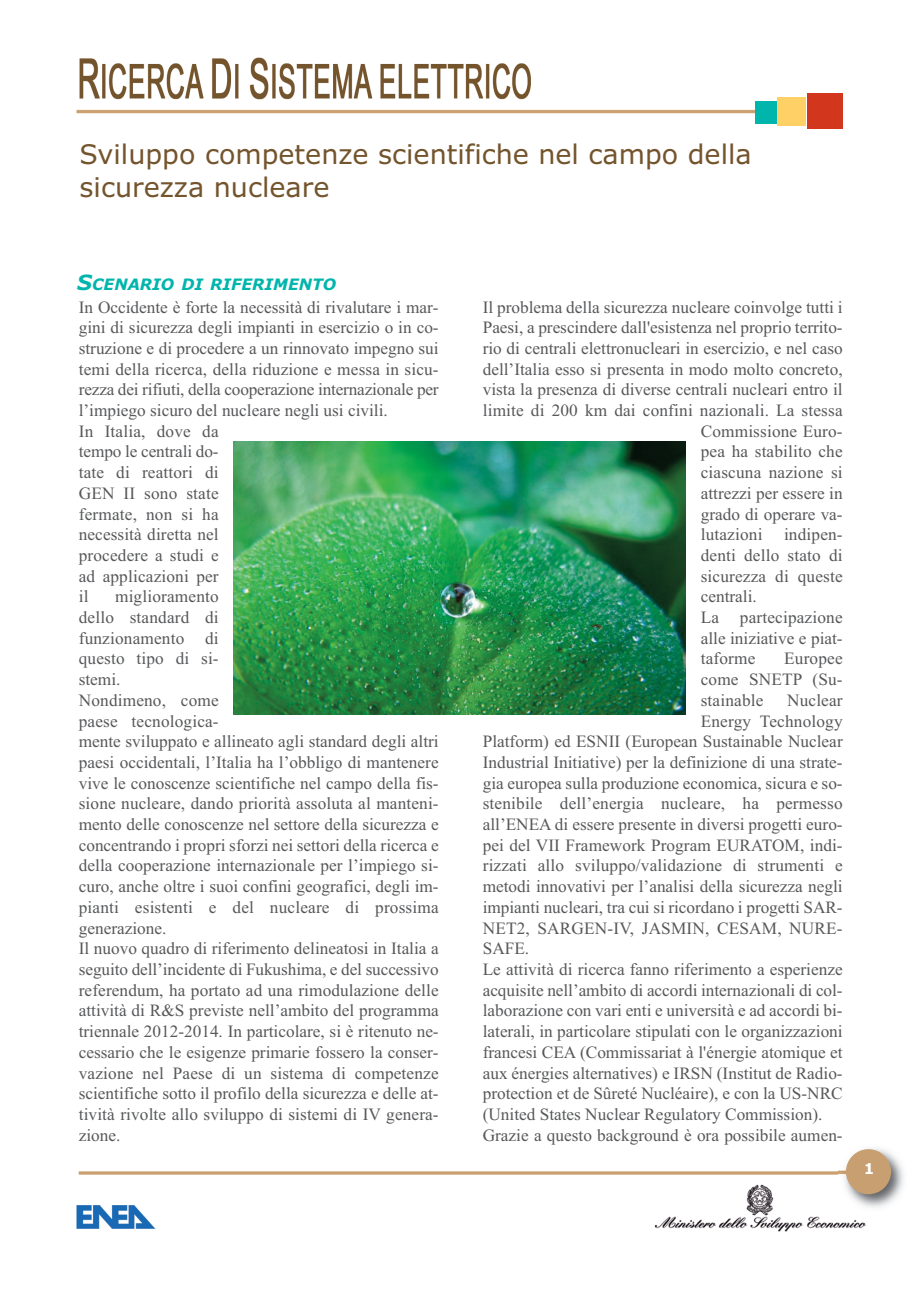
<style>
.page{position:relative;width:920px;height:1290px;background:#fff}
.page>*{position:absolute;margin:0;border:0;box-sizing:border-box;transform-origin:0 0}
.t1{font:27px/32.4px "Verdana";color:#73542c}
.t2{font:17.25px/20.7px "Times New Roman";color:#57585a}
.t3{font:italic 700 15.75px "Verdana";color:#00b5ac}
.t4{font:15px "Verdana Bold OTF";color:#fff}
.s1{font-size:21px}
</style>
<div class="page">
<img style="left:76px;top:57px;width:790px;height:1175px">
<img style="left:839px;top:1142px;width:65px;height:72px">
<div style="left:846px;top:1149px;width:45px;height:45px;background:#c89f70;border-radius:50%"></div>
<div style="left:755px;top:102px;width:22px;height:22px;background:#00b5ac"></div>
<div style="left:807px;top:93px;width:36px;height:36px;background:#d2361d"></div>
<div style="left:777px;top:97px;width:29px;height:29px;background:#fed066"></div>
<img style="left:234px;top:441px;width:452px;height:273px">
<h1 class="t1" style="left:80px;top:139px;width:674px">Sviluppo competenze scientifiche nel campo della sicurezza nucleare</h1>
<p class="t3" style="left:77px;top:275px;width:260px"><span class="s1">S</span>CENARIO DI RIFERIMENTO</p>
<p class="t2" style="left:79px;top:296px;width:361px">In Occidente è forte la necessità di rivalutare i mar&shy;gini di sicurezza degli impianti in esercizio o in co&shy;struzione e di procedere a un rinnovato impegno sui temi della ricerca, della riduzione e messa in sicu&shy;rezza dei rifiuti, della cooperazione internazionale per l’impiego sicuro del nucleare negli usi civili.<br>In Italia, dove da<br>tempo le centrali do-<br>tate di reattori di<br>GEN II sono state<br>fermate, non si ha<br>necessità diretta nel<br>procedere a studi e<br>ad applicazioni per<br>il</p>
<p class="t2" style="left:79px;top:586px;width:361px;text-indent:36px">miglioramento<br>dello standard di<br>funzionamento di<br>questo tipo di si-<br>stemi.<br>Nondimeno, come<br>paese tecnologica-<br>mente sviluppato e allineato agli standard degli altri paesi occidentali, l’Italia ha l’obbligo di mantenere vive le conoscenze scientifiche nel campo della fis&shy;sione nucleare, dando priorità assoluta al manteni&shy;mento delle conoscenze nel settore della sicurezza e concentrando i propri sforzi nei settori della ricerca e della cooperazione internazionale per l’impiego si&shy;curo, anche oltre i suoi confini geografici, degli im&shy;pianti esistenti e del nucleare di prossima generazione.<br>Il nuovo quadro di riferimento delineatosi in Italia a seguito dell’incidente di Fukushima, e del successivo referendum, ha portato ad una rimodulazione delle attività di R&amp;S previste nell’ambito del programma triennale 2012-2014. In particolare, si è ritenuto ne&shy;cessario che le esigenze primarie fossero la conser&shy;vazione nel Paese di un sistema di competenze scientifiche sotto il profilo della sicurezza e delle at&shy;tività rivolte allo sviluppo di sistemi di IV genera&shy;zione.</p>
<p class="t2" style="left:483px;top:296px;width:361px">Il problema della sicurezza nucleare coinvolge tutti i</p>
<p class="t2" style="left:483px;top:317px;width:361px">Paesi, a prescindere dall'esistenza nel proprio territo-</p>
<p class="t2" style="left:483px;top:338px;width:361px">rio di centrali elettronucleari in esercizio, e nel caso</p>
<p class="t2" style="left:483px;top:358px;width:361px">dell’Italia esso si presenta in modo molto concreto,</p>
<p class="t2" style="left:483px;top:379px;width:361px">vista la presenza di diverse centrali nucleari entro il</p>
<p class="t2" style="left:483px;top:400px;width:361px">limite di 200 km dai confini nazionali. La stessa</p>
<p class="t2" style="left:701px;top:420px;width:143px">Commissione Euro-</p>
<p class="t2" style="left:701px;top:441px;width:143px">pea ha stabilito che</p>
<p class="t2" style="left:701px;top:462px;width:143px">ciascuna nazione si</p>
<p class="t2" style="left:701px;top:482px;width:143px">attrezzi per essere in</p>
<p class="t2" style="left:701px;top:503px;width:143px">grado di operare va-</p>
<p class="t2" style="left:701px;top:524px;width:143px">lutazioni indipen-</p>
<p class="t2" style="left:701px;top:545px;width:143px">denti dello stato di</p>
<p class="t2" style="left:701px;top:565px;width:143px">sicurezza di queste</p>
<p class="t2" style="left:701px;top:586px;width:58px">centrali.</p>
<p class="t2" style="left:701px;top:607px;width:143px">La partecipazione</p>
<p class="t2" style="left:701px;top:627px;width:143px">alle iniziative e piat-</p>
<p class="t2" style="left:701px;top:648px;width:56px">taforme</p>
<p class="t2" style="left:701px;top:648px;width:143px;text-align:justify;text-indent:83px">Europee come SNETP (Su&shy;stainable</p>
<p class="t2" style="left:787px;top:689px;width:57px">Nuclear</p>
<p class="t2" style="left:701px;top:710px;width:143px">Energy Technology</p>
<p class="t2" style="left:483px;top:731px;width:361px">Platform) ed ESNII (European Sustainable Nuclear</p>
<p class="t2" style="left:483px;top:752px;width:361px">Industrial Initiative) per la definizione di una strate-</p>
<p class="t2" style="left:483px;top:772px;width:361px">gia europea sulla produzione economica, sicura e so-</p>
<p class="t2" style="left:483px;top:793px;width:361px">stenibile dell’energia nucleare, ha permesso</p>
<p class="t2" style="left:483px;top:814px;width:361px">all’ENEA di essere presente in diversi progetti euro-</p>
<p class="t2" style="left:483px;top:834px;width:361px">pei del VII Framework Program EURATOM, indi-</p>
<p class="t2" style="left:483px;top:855px;width:361px">rizzati allo sviluppo/validazione di strumenti e</p>
<p class="t2" style="left:483px;top:876px;width:361px">metodi innovativi per l’analisi della sicurezza negli</p>
<p class="t2" style="left:483px;top:896px;width:361px">impianti nucleari, tra cui si ricordano i progetti SAR-</p>
<p class="t2" style="left:483px;top:917px;width:361px">NET2, SARGEN-IV, JASMIN, CESAM, NURE-</p>
<p class="t2" style="left:483px;top:938px;width:48px">SAFE.</p>
<p class="t2" style="left:483px;top:959px;width:361px">Le attività di ricerca fanno riferimento a esperienze</p>
<p class="t2" style="left:483px;top:979px;width:361px">acquisite nell’ambito di accordi internazionali di col-</p>
<p class="t2" style="left:483px;top:1000px;width:361px">laborazione con vari enti e università e ad accordi bi-</p>
<p class="t2" style="left:483px;top:1021px;width:361px">laterali, in particolare stipulati con le organizzazioni</p>
<p class="t2" style="left:483px;top:1041px;width:361px">francesi CEA (Commissariat à l'énergie atomique et</p>
<p class="t2" style="left:483px;top:1062px;width:361px">aux énergies alternatives) e IRSN (Institut de Radio-</p>
<p class="t2" style="left:483px;top:1083px;width:361px">protection et de Sûreté Nucléaire), e con la US-NRC</p>
<p class="t2" style="left:483px;top:1103px;width:341px">(United States Nuclear Regulatory Commission).</p>
<p class="t2" style="left:483px;top:1124px;width:361px">Grazie a questo background è ora possibile aumen-</p>
<p class="t4" style="left:864px;top:1160px;width:12px">1</p>
</div>
